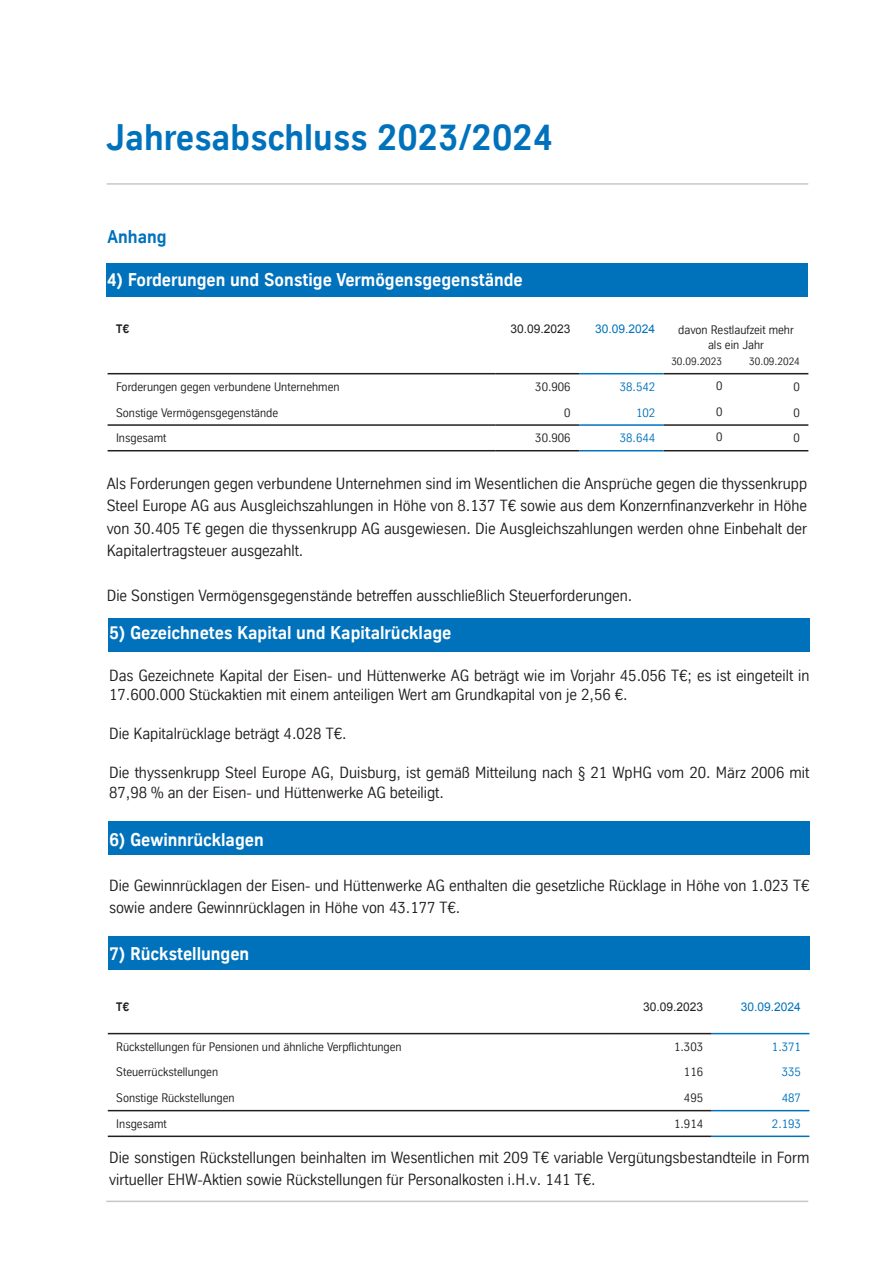
<style>
.page{position:relative;width:893px;height:1263px;background:#fff}
.page>*{position:absolute;margin:0;border:0;box-sizing:border-box;transform-origin:0 0}
.t1{font:700 36px "TK Type";color:#0072bc}
.t2{font:700 18px "TK Type";color:#fff}
.t3{font:700 18px "TK Type";color:#0072bc}
.t4{font:15.75px/22.5px "TK Type";color:#231f20}
.t5{font:12px/25.7px "TK Type";color:#231f20;text-align:center}
.t6{font:12px "TK Type";color:#0072bc}
.t7{font:12px "Arial";color:#231f20}
.t8{font:12px "Arial";color:#0072bc}
.t9{font:700 12px "TK Type";color:#231f20}
.t10{font:10.5px "TK Type";color:#231f20}
</style>
<div class="page">
<hr style="left:107px;top:183px;width:701px;height:2px;background:#c7c8ca">
<hr style="left:106px;top:1200px;width:702px;height:2px;background:#c7c8ca">
<div style="left:107px;top:263px;width:701px;height:34px;background:#0072bc"></div>
<hr style="left:664px;top:450px;width:144px;height:1px;background:#231f20">
<hr style="left:108px;top:373px;width:387px;height:1px;background:#231f20">
<hr style="left:495px;top:373px;width:84px;height:1px;background:#231f20">
<hr style="left:664px;top:373px;width:144px;height:1px;background:#231f20">
<hr style="left:108px;top:450px;width:387px;height:1px;background:#231f20">
<hr style="left:495px;top:450px;width:84px;height:1px;background:#231f20">
<hr style="left:579px;top:450px;width:85px;height:1px;background:#0072bc">
<hr style="left:579px;top:373px;width:85px;height:1px;background:#0072bc">
<hr style="left:108px;top:424px;width:387px;height:2px;background:#231f20">
<hr style="left:495px;top:424px;width:84px;height:2px;background:#231f20">
<hr style="left:579px;top:424px;width:85px;height:2px;background:#0072bc">
<hr style="left:664px;top:424px;width:144px;height:2px;background:#231f20">
<div style="left:108px;top:936px;width:701px;height:33px;background:#0072bc"></div>
<div style="left:108px;top:821px;width:701px;height:34px;background:#0072bc"></div>
<div style="left:108px;top:618px;width:701px;height:33px;background:#0072bc"></div>
<hr style="left:712px;top:1110px;width:97px;height:1px;background:#0072bc">
<hr style="left:712px;top:1135px;width:97px;height:2px;background:#0072bc">
<hr style="left:712px;top:1033px;width:97px;height:1px;background:#0072bc">
<hr style="left:108px;top:1033px;width:508px;height:1px;background:#231f20">
<hr style="left:616px;top:1033px;width:96px;height:1px;background:#231f20">
<hr style="left:108px;top:1110px;width:508px;height:1px;background:#231f20">
<hr style="left:616px;top:1110px;width:96px;height:1px;background:#231f20">
<hr style="left:108px;top:1135px;width:508px;height:2px;background:#231f20">
<hr style="left:616px;top:1135px;width:96px;height:2px;background:#231f20">
<h1 class="t1" style="left:106px;top:117px;width:448px">Jahresabschluss 2023/2024</h1>
<p class="t3" style="left:108px;top:226px;width:61px">Anhang</p>
<p class="t2" style="left:107px;top:270px;width:418px">4) Forderungen und Sonstige Vermögensgegenstände</p>
<p class="t9" style="left:116px;top:322px;width:15px">T€</p>
<p class="t7" style="left:511px;top:321px;width:62px">30.09.2023</p>
<p class="t8" style="left:595px;top:321px;width:62px">30.09.2024</p>
<p class="t5" style="left:678px;top:322px;width:117px;line-height:15px">davon Restlaufzeit mehr als ein Jahr</p>
<p class="t10" style="left:749px;top:356px;width:52px">30.09.2024</p>
<p class="t5" style="left:116px;top:374px;width:225px">Forderungen gegen verbundene Unternehmen</p>
<p class="t5" style="left:535px;top:374px;width:37px">30.906</p>
<p class="t6" style="left:620px;top:380px;width:37px">38.542</p>
<p class="t5" style="left:793px;top:374px;width:8px">0</p>
<p class="t5" style="left:116px;top:399px;width:164px">Sonstige Vermögensgegenstände</p>
<p class="t5" style="left:564px;top:399px;width:8px">0</p>
<p class="t6" style="left:636px;top:406px;width:21px">102</p>
<p class="t5" style="left:793px;top:399px;width:8px">0</p>
<p class="t5" style="left:116px;top:425px;width:52px">Insgesamt</p>
<p class="t5" style="left:535px;top:425px;width:37px">30.906</p>
<p class="t6" style="left:620px;top:431px;width:37px">38.644</p>
<p class="t5" style="left:793px;top:425px;width:8px">0</p>
<p class="t10" style="left:671px;top:355px;width:52px">30.09.2023</p>
<p class="t5" style="left:716px;top:373px;width:8px;text-align:justify">0<br>0<br>0</p>
<p class="t4" style="left:107px;top:472px;width:702px;text-align:justify">Als Forderungen gegen verbundene Unternehmen sind im Wesentlichen die Ansprüche gegen die thyssenkrupp Steel Europe AG aus Ausgleichszahlungen in Höhe von 8.137 T€ sowie aus dem Konzernfinanzverkehr in Höhe von 30.405 T€ gegen die thyssenkrupp AG ausgewiesen. Die Ausgleichszahlungen werden ohne Einbehalt der Kapitalertragsteuer ausgezahlt.</p>
<p class="t4" style="left:107px;top:584px;width:527px">Die Sonstigen Vermögensgegenstände betreffen ausschließlich Steuerforderungen.</p>
<p class="t2" style="left:109px;top:623px;width:344px">5) Gezeichnetes Kapital und Kapitalrücklage</p>
<p class="t4" style="left:109px;top:666px;width:702px;line-height:19.5px">Das Gezeichnete Kapital der Eisen- und Hüttenwerke AG beträgt wie im Vorjahr 45.056 T€; es ist eingeteilt in<br>17.600.000 Stückaktien mit einem anteiligen Wert am Grundkapital von je 2,56 €.</p>
<p class="t4" style="left:109px;top:723px;width:239px">Die Kapitalrücklage beträgt 4.028 T€.</p>
<p class="t4" style="left:109px;top:763px;width:702px;line-height:19.5px">Die thyssenkrupp Steel Europe AG, Duisburg, ist gemäß Mitteilung nach § 21 WpHG vom 20. März 2006 mit<br>87,98 % an der Eisen- und Hüttenwerke AG beteiligt.</p>
<p class="t2" style="left:109px;top:830px;width:156px">6) Gewinnrücklagen</p>
<p class="t4" style="left:109px;top:874px;width:702px">Die Gewinnrücklagen der Eisen- und Hüttenwerke AG enthalten die gesetzliche Rücklage in Höhe von 1.023 T€ sowie andere Gewinnrücklagen in Höhe von 43.177 T€.</p>
<p class="t2" style="left:109px;top:944px;width:142px">7) Rückstellungen</p>
<p class="t9" style="left:116px;top:1000px;width:15px">T€</p>
<p class="t7" style="left:643px;top:999px;width:62px">30.09.2023</p>
<p class="t8" style="left:741px;top:999px;width:62px">30.09.2024</p>
<p class="t5" style="left:116px;top:1034px;width:287px">Rückstellungen für Pensionen und ähnliche Verpflichtungen</p>
<p class="t5" style="left:674px;top:1034px;width:30px">1.303</p>
<p class="t6" style="left:772px;top:1040px;width:30px">1.371</p>
<p class="t5" style="left:116px;top:1059px;width:103px">Steuerrückstellungen</p>
<p class="t5" style="left:684px;top:1059px;width:21px">116</p>
<p class="t6" style="left:782px;top:1065px;width:21px">335</p>
<p class="t5" style="left:116px;top:1085px;width:120px">Sonstige Rückstellungen</p>
<p class="t5" style="left:684px;top:1085px;width:21px">495</p>
<p class="t6" style="left:782px;top:1091px;width:21px">487</p>
<p class="t5" style="left:116px;top:1111px;width:52px">Insgesamt</p>
<p class="t5" style="left:674px;top:1111px;width:30px">1.914</p>
<p class="t6" style="left:772px;top:1117px;width:30px">2.193</p>
<p class="t4" style="left:109px;top:1146px;width:702px">Die sonstigen Rückstellungen beinhalten im Wesentlichen mit 209 T€ variable Vergütungsbestandteile in Form virtueller EHW-Aktien sowie Rückstellungen für Personalkosten i.H.v. 141 T€.</p>
</div>
